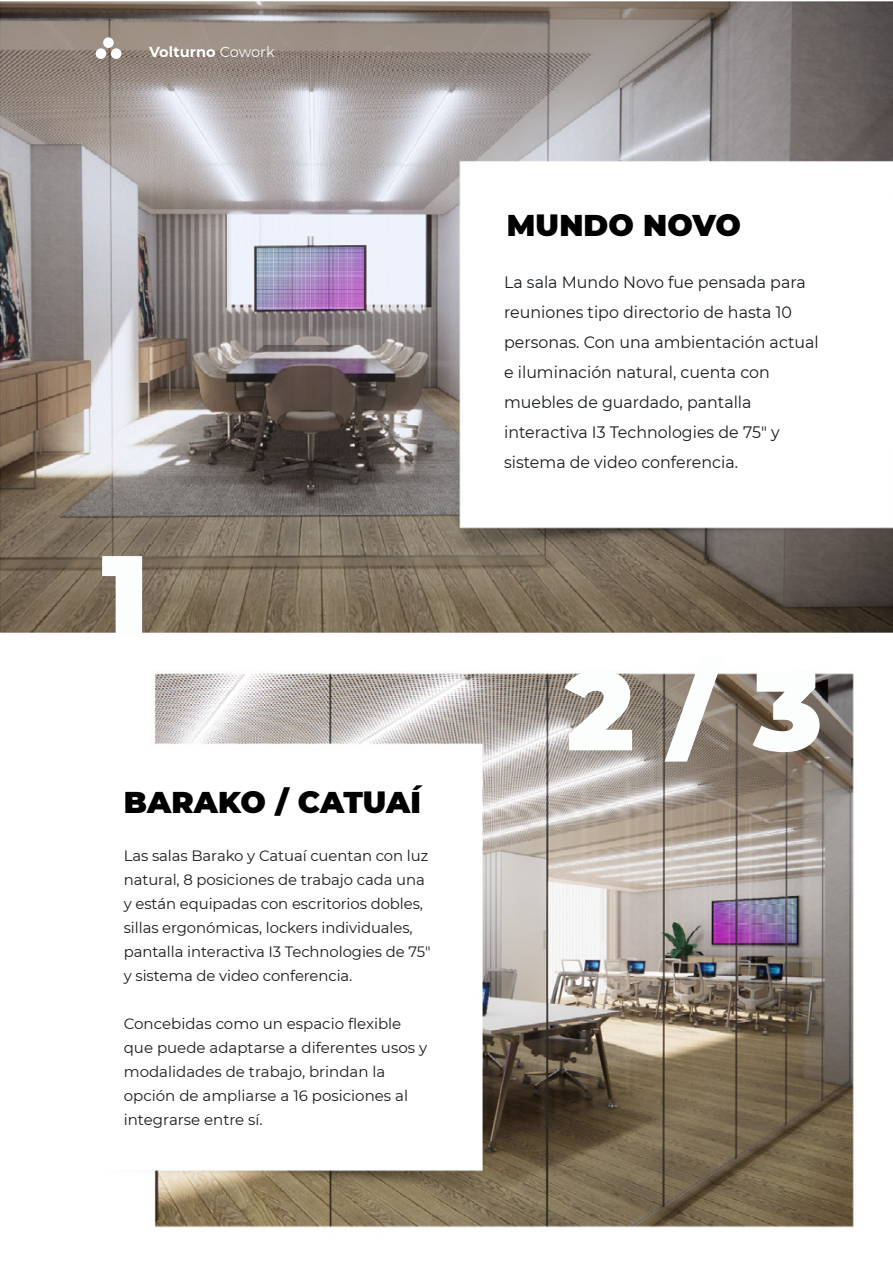
<style>
.page{position:relative;width:893px;height:1263px;background:#fff}
.page>*{position:absolute;margin:0;border:0;box-sizing:border-box;transform-origin:0 0}
.t1{font:900 112.35px "Montserrat";color:#fcfefe}
.t2{font:900 30px "Montserrat";letter-spacing:.005em;color:#000}
.t3{font:16.5px/30px "Montserrat";color:#191c20;scale:.96 1}
.t4{font:15px/24px "Montserrat";letter-spacing:-.005em;color:#191c20}
.t5{font:700 14.55px "Montserrat";color:#fcfefe}
.s1{font-weight:400}
</style>
<div class="page">
<img style="left:0;top:1px;width:893px;height:1227px">
<div style="left:111px;top:48px;width:10px;height:11px;background:#fcfefe;border-radius:50%"></div>
<div style="left:96px;top:48px;width:10px;height:11px;background:#fcfefe;border-radius:50%"></div>
<div style="left:103px;top:37px;width:11px;height:11px;background:#fcfefe;border-radius:50%"></div>
<p class="t5" style="left:149px;top:41px;width:127px">Volturno <span class="s1">Cowork</span></p>
<h1 class="t1" style="left:102px;top:510px;width:48px">1</h1>
<h2 class="t2" style="left:124px;top:780px;width:299px">BARAKO / CATUAÍ</h2>
<p class="t4" style="left:124px;top:843px;width:308px">Las salas Barako y Catuaí cuentan con luz natural, 8 posiciones de trabajo cada una y están equipadas con escritorios dobles, sillas ergonómicas, lockers individuales, pantalla interactiva I3 Technologies de 75" y sistema de video conferencia.</p>
<p class="t4" style="left:124px;top:1011px;width:305px">Concebidas como un espacio flexible que puede adaptarse a diferentes usos y modalidades de trabajo, brindan la opción de ampliarse a 16 posiciones al integrarse entre sí.</p>
<h2 class="t2" style="left:507px;top:203px;width:235px">MUNDO NOVO</h2>
<p class="t3" style="left:504px;top:266px;width:329px">La sala Mundo Novo fue pensada para reuniones tipo directorio de hasta 10 personas. Con una ambientación actual e iluminación natural, cuenta con muebles de guardado, pantalla interactiva I3 Technologies de 75" y sistema de video conferencia.</p>
<h1 class="t1" style="left:566px;top:626px;width:258px">2 / 3</h1>
</div>
